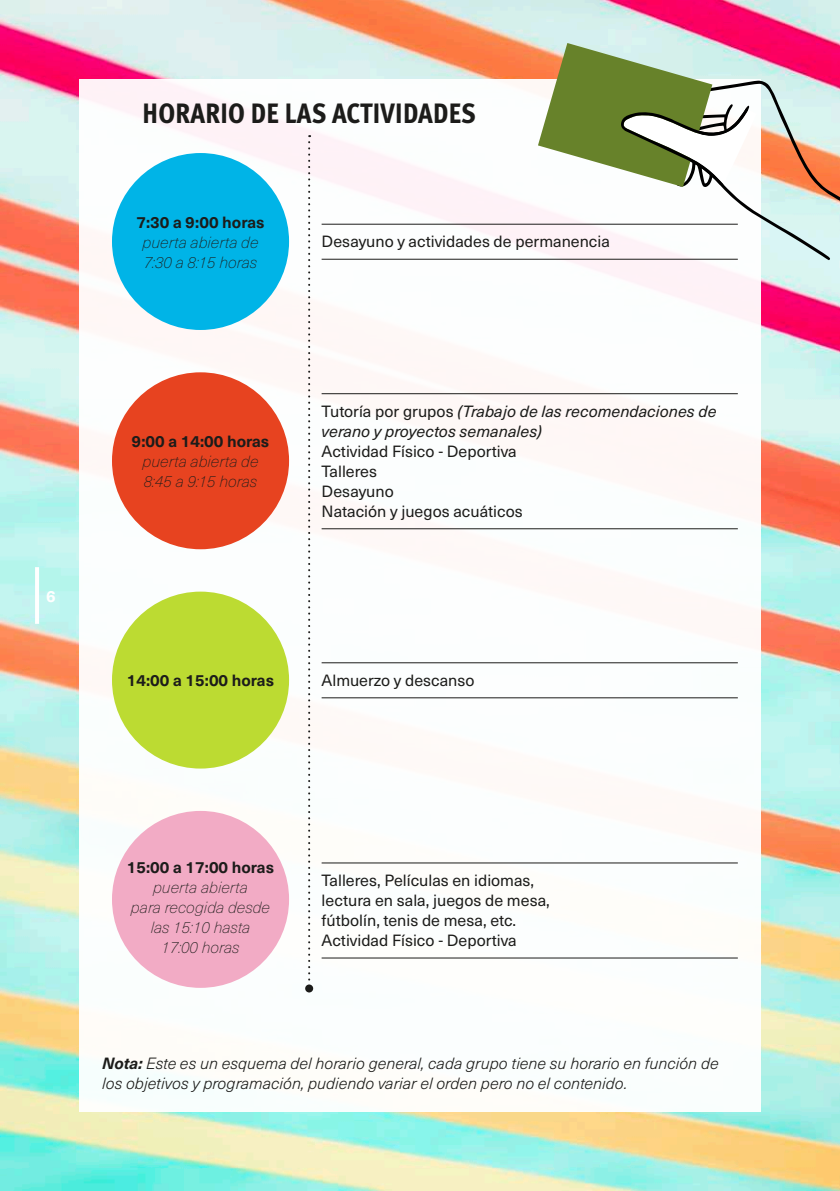
<style>
.page{position:relative;width:840px;height:1191px;background:#fff}
.page>*{position:absolute;margin:0;border:0;box-sizing:border-box;transform-origin:0 0}
.t1{font:800 condensed 28px "Meta Pro";letter-spacing:.01em;color:#1c1c1a}
.t2{font:16px/20px "Neue Haas Unica W1 G";color:#1c1c1a}
.t3{font:italic 300 16px/20px "Neue Haas Unica W1 G";color:#1c1c1a}
.t4{font:italic 100 16px/20px "Neue Haas Unica W1 G";color:#1c1c1a}
.t5{font:italic 16px/20px "Neue Haas Unica W1 G";color:#1c1c1a}
.t6{font:700 16px "Neue Haas Unica W1 G";color:#1c1c1a}
.t7{font:700 16px "Neue Haas Unica W1 G";color:#fff}
.s1{font-style:normal}
.s2{font-weight:700}
</style>
<div class="page">
<img style="left:0;top:0;width:839px;height:1191px">
<div style="left:79px;top:79px;width:681px;height:1032px;background:#fff"></div>
<hr style="left:35px;top:567px;width:4px;height:57px;background:#fff">
<div style="left:112px;top:153px;width:177px;height:177px;background:#00b4e7;border-radius:50%"></div>
<hr style="left:321px;top:224px;width:416px;height:1px;background:#1c1c1a">
<hr style="left:321px;top:259px;width:416px;height:1px;background:#1c1c1a">
<div style="left:112px;top:591px;width:177px;height:177px;background:#bcdb32;border-radius:50%"></div>
<hr style="left:321px;top:662px;width:416px;height:1px;background:#1c1c1a">
<hr style="left:321px;top:697px;width:416px;height:1px;background:#1c1c1a">
<div style="left:112px;top:372px;width:177px;height:177px;background:#e74320;border-radius:50%"></div>
<hr style="left:321px;top:393px;width:416px;height:1px;background:#1c1c1a">
<hr style="left:321px;top:528px;width:416px;height:1px;background:#1c1c1a">
<div style="left:112px;top:811px;width:177px;height:176px;background:#f2abc5;border-radius:50%"></div>
<hr style="left:321px;top:862px;width:416px;height:1px;background:#1c1c1a">
<hr style="left:321px;top:957px;width:416px;height:1px;background:#1c1c1a">
<svg style="left:308px;top:135px;width:2px;height:846px"></svg>
<div style="left:305px;top:984px;width:8px;height:8px;background:#1c1c1a;border-radius:50%"></div>
<svg style="left:537px;top:43px;width:302px;height:217px"></svg>
<p class="t7" style="left:46px;top:584px;width:11px">6</p>
<h1 class="t1" style="left:142px;top:92px;width:335px">HORARIO DE LAS ACTIVIDADES</h1>
<p class="t6" style="left:136px;top:210px;width:129px">7:30 a 9:00 horas</p>
<p class="t4" style="left:142px;top:231px;width:117px">puerta abierta de<br>7:30 a 8:15 horas</p>
<p class="t2" style="left:321px;top:231px;width:289px">Desayuno y actividades de permanencia</p>
<p class="t6" style="left:132px;top:429px;width:139px">9:00 a 14:00 horas</p>
<p class="t4" style="left:142px;top:450px;width:117px">puerta abierta de<br>8:45 a 9:15 horas</p>
<p class="t5" style="left:321px;top:400px;width:396px"><span class="s1">Tutoría por grupos</span> (Trabajo de las recomendaciones de verano y proyectos semanales)</p>
<p class="t2" style="left:321px;top:440px;width:202px">Actividad Físico - Deportiva<br>Talleres<br>Desayuno<br>Natación y juegos acuáticos</p>
<p class="t6" style="left:127px;top:668px;width:149px">14:00 a 15:00 horas</p>
<p class="t2" style="left:321px;top:669px;width:154px">Almuerzo y descanso</p>
<p class="t6" style="left:127px;top:854px;width:149px">15:00 a 17:00 horas</p>
<p class="t4" style="left:131px;top:876px;width:140px;text-align:center">puerta abierta<br>para recogida desde las 15:10 hasta<br>17:00 horas</p>
<p class="t2" style="left:321px;top:869px;width:230px">Talleres, Películas en idiomas, lectura en sala, juegos de mesa, fútbolín, tenis de mesa, etc.<br>Actividad Físico - Deportiva</p>
<p class="t3" style="left:102px;top:1052px;width:617px"><span class="s2">Nota:</span> Este es un esquema del horario general, cada grupo tiene su horario en función de los objetivos y programación, pudiendo variar el orden pero no el contenido.</p>
</div>
